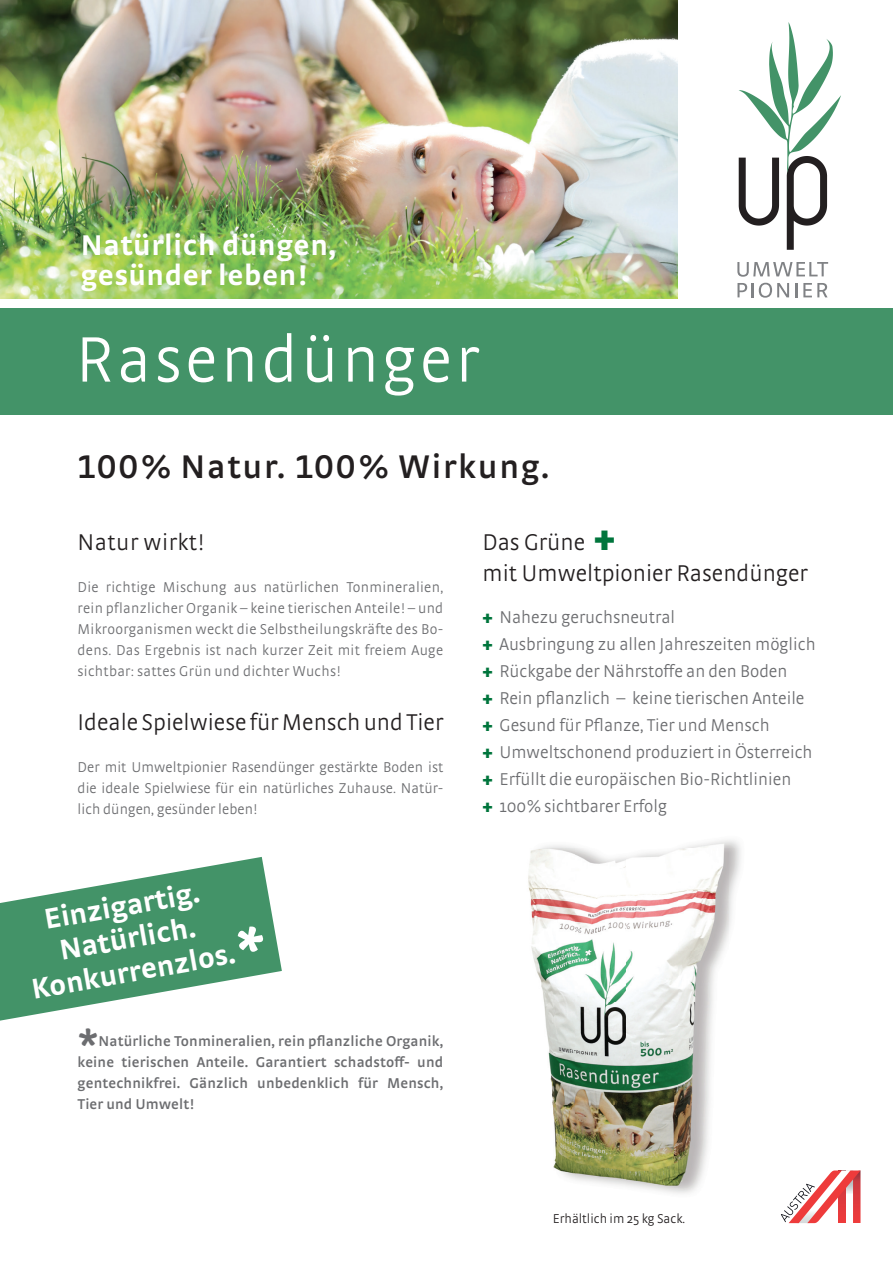
<style>
.page{position:relative;width:893px;height:1263px;background:#fff}
.page>*{position:absolute;margin:0;border:0;box-sizing:border-box;transform-origin:0 0}
.t1{font:300 67.5px "Strada OT";letter-spacing:.05em;color:#fff}
.t2{font:600 45px "Strada OT";color:#6c6d70}
.t3{font:600 34.5px "Strada OT";letter-spacing:.05em;color:#231f20}
.t4{font:700 30px/33px "Strada OT";letter-spacing:.02em;color:#fff}
.t5{font:300 24px/31.5px "Strada OT";color:#231f20}
.t6{font:300 24px "Strada OT";letter-spacing:.02em;color:#231f20}
.t7{font:300 18px/27px "Strada OT";color:#6c6d70}
.t8{font:300 15px/21px "Strada OT";letter-spacing:.005em;color:#6c6d70;text-align:justify}
.t9{font:600 15px/21px "Strada OT";letter-spacing:.01em;color:#6c6d70;text-align:justify}
.t10{font:300 13.5px "Strada OT";color:#231f20}
.s1{font-weight:900;font-size:37.5px;color:#00753c}
.s2{font-weight:900;color:#00753c}
</style>
<div class="page">
<img style="left:528px;top:840px;width:213px;height:354px">
<div style="left:0;top:308px;width:893px;height:107px;background:#439368"></div>
<svg style="left:737px;top:262px;width:91px;height:15px"></svg>
<svg style="left:737px;top:283px;width:52px;height:15px"></svg>
<svg style="left:795px;top:283px;width:2px;height:14px"></svg>
<svg style="left:803px;top:283px;width:24px;height:14px"></svg>
<svg style="left:739px;top:22px;width:102px;height:228px"></svg>
<svg style="left:781px;top:1170px;width:79px;height:53px"></svg>
<img style="left:0;top:0;width:677px;height:299px">
<svg style="left:0;top:857px;width:282px;height:164px;fill:#439368"></svg>
<svg style="left:238px;top:926px;width:25px;height:26px"></svg>
<h3 class="t4" style="left:81px;top:229px;width:257px;line-height:30px">Natürlich düngen, gesünder leben!</h3>
<h1 class="t1" style="left:75px;top:321px;width:405px">Rasendünger</h1>
<h3 class="t3" style="left:78px;top:446px;width:473px">100% Natur. 100% Wirkung.</h3>
<h3 class="t6" style="left:78px;top:529px;width:128px">Natur wirkt!</h3>
<p class="t8" style="left:78px;top:577px;width:367px">Die richtige Mischung aus natürlichen Tonmineralien, rein pflanzlicher Organik – keine tierischen Anteile! – und Mikroorganismen weckt die Selbstheilungskräfte des Bo&shy;dens. Das Ergebnis ist nach kurzer Zeit mit freiem Auge sichtbar: sattes Grün und dichter Wuchs!</p>
<h3 class="t5" style="left:78px;top:707px;width:367px">Ideale Spielwiese für Mensch und Tier</h3>
<p class="t8" style="left:78px;top:757px;width:367px">Der mit Umweltpionier Rasendünger gestärkte Boden ist die ideale Spielwiese für ein natürliches Zuhause. Natür&shy;lich düngen, gesünder leben!</p>
<h3 class="t4" style="left:17px;top:907px;width:208px;text-align:center;rotate:-10deg">Einzigartig.<br>Natürlich.<br>Konkurrenzlos.</h3>
<h2 class="t2" style="left:78px;top:1020px;width:22px">*</h2>
<p class="t9" style="left:78px;top:1031px;width:367px;text-indent:21px">Natürliche Tonmineralien, rein pflanzliche Organik, keine tierischen Anteile. Garantiert schadstoff- und gentechnikfrei. Gänzlich unbedenklich für Mensch, Tier und Umwelt!</p>
<h3 class="t5" style="left:483px;top:526px;width:327px">Das Grüne <span class="s1">+<br></span>mit Umweltpionier Rasendünger</h3>
<p class="t7" style="left:483px;top:604px;width:334px"><span class="s2">+</span> Nahezu geruchsneutral<br><span class="s2">+</span> Ausbringung zu allen Jahreszeiten möglich <span class="s2">+</span> Rückgabe der Nährstoffe an den Boden<br><span class="s2">+</span> Rein pflanzlich – keine tierischen Anteile <span class="s2">+</span> Gesund für Pflanze, Tier und Mensch<br><span class="s2">+</span> Umweltschonend produziert in Österreich <span class="s2">+</span> Erfüllt die europäischen Bio-Richtlinien<br><span class="s2">+</span> 100% sichtbarer Erfolg</p>
<p class="t10" style="left:553px;top:1211px;width:134px">Erhältlich im 25 kg Sack.</p>
</div>
